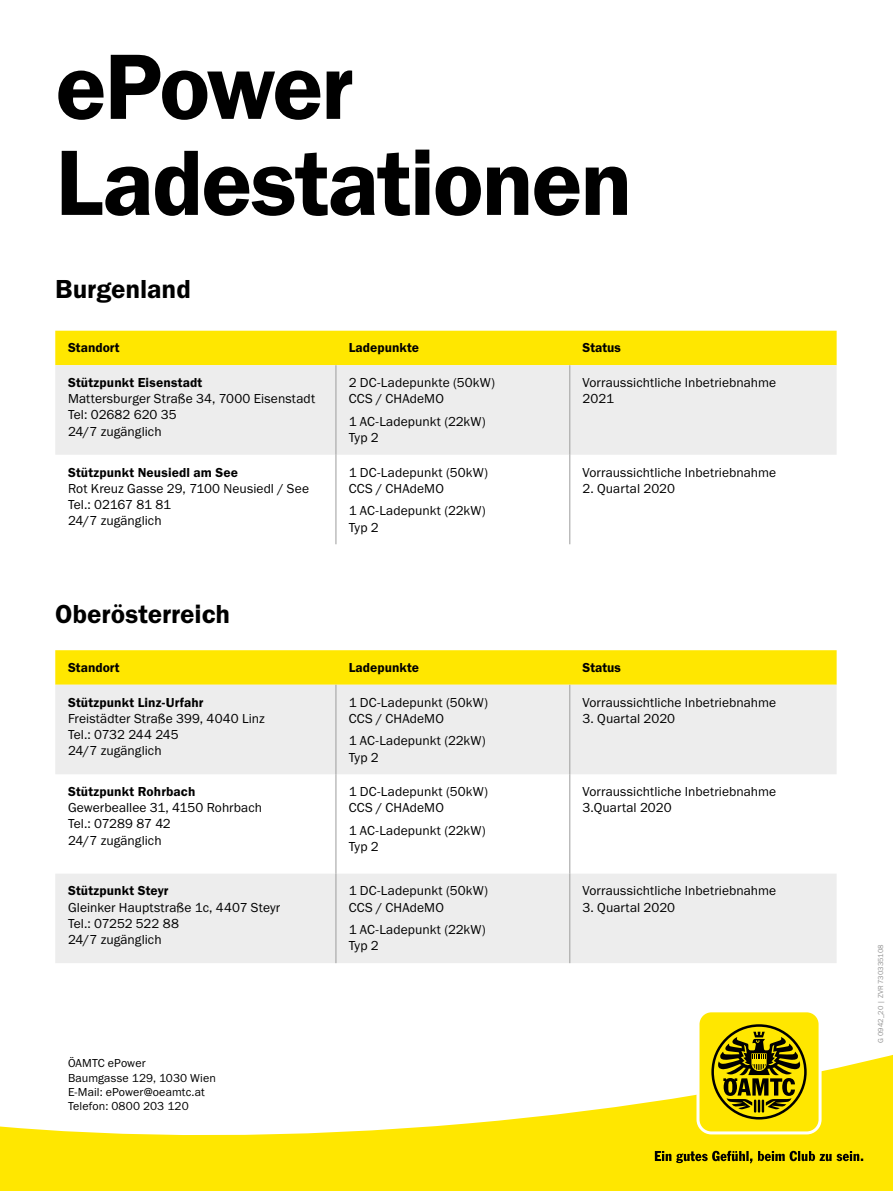
<style>
.page{position:relative;width:893px;height:1191px;background:#fff}
.page>*{position:absolute;margin:0;border:0;box-sizing:border-box;transform-origin:0 0}
.t1{font:96px/96px "Franklin Gothic URW Dem";letter-spacing:-.025em;color:#000}
.t2{font:27px "Franklin Gothic URW Dem";letter-spacing:-.005em;color:#000}
.t3{font:13.5px/16.2px "Franklin Gothic URW Boo";letter-spacing:.005em;color:#000}
.t4{font:13.5px "Franklin Gothic URW Dem";letter-spacing:.01em;color:#000}
.t5{font:12px/14.4px "Franklin Gothic URW Boo";letter-spacing:.01em;color:#000}
.t6{font:7.5px "Franklin Gothic URW Boo";color:#929292}
</style>
<div class="page">
<div style="left:55px;top:331px;width:782px;height:34px;background:#ffe700"></div>
<div style="left:55px;top:365px;width:782px;height:90px;background:#ededed"></div>
<hr style="left:570px;top:365px;width:1px;height:90px;background:#9d9d9c">
<hr style="left:570px;top:455px;width:1px;height:89px;background:#9d9d9c">
<hr style="left:336px;top:365px;width:1px;height:90px;background:#9d9d9c">
<hr style="left:336px;top:455px;width:1px;height:89px;background:#9d9d9c">
<div style="left:55px;top:650px;width:782px;height:34px;background:#ffe700"></div>
<svg style="left:55px;top:684px;width:782px;height:279px;fill:#ededed"></svg>
<hr style="left:336px;top:684px;width:1px;height:90px;background:#9d9d9c">
<hr style="left:336px;top:774px;width:1px;height:99px;background:#9d9d9c">
<hr style="left:336px;top:873px;width:1px;height:90px;background:#9d9d9c">
<hr style="left:570px;top:684px;width:1px;height:90px;background:#9d9d9c">
<hr style="left:570px;top:774px;width:1px;height:99px;background:#9d9d9c">
<hr style="left:570px;top:873px;width:1px;height:90px;background:#9d9d9c">
<svg style="left:0;top:1054px;width:893px;height:137px"></svg>
<svg style="left:655px;top:1150px;width:208px;height:13px;background:#a69600"></svg>
<div style="left:699px;top:1012px;width:120px;height:119px;background:#ffe700;border-radius:12px"></div>
<svg style="left:711px;top:1024px;width:96px;height:95px"></svg>
<div style="left:696px;top:1009px;width:126px;height:125px;border:3px solid #fff;border-radius:13px"></div>
<h1 class="t1" style="left:55px;top:37px;width:579px">ePower<br>Ladestationen</h1>
<h2 class="t2" style="left:55px;top:272px;width:137px">Burgenland</h2>
<p class="t4" style="left:68px;top:340px;width:53px">Standort</p>
<p class="t4" style="left:349px;top:340px;width:72px">Ladepunkte</p>
<p class="t4" style="left:583px;top:340px;width:40px">Status</p>
<p class="t4" style="left:68px;top:374px;width:136px">Stützpunkt Eisenstadt</p>
<p class="t3" style="left:68px;top:390px;width:249px">Mattersburger Straße 34, 7000 Eisenstadt<br>Tel: 02682 620 35<br>24/7 zugänglich</p>
<p class="t3" style="left:349px;top:374px;width:148px">2 DC-Ladepunkte (50kW)<br>CCS / CHAdeMO</p>
<p class="t3" style="left:349px;top:413px;width:139px">1 AC-Ladepunkt (22kW)<br>Typ 2</p>
<p class="t3" style="left:583px;top:374px;width:195px">Vorraussichtliche Inbetriebnahme<br>2021</p>
<p class="t4" style="left:68px;top:464px;width:171px">Stützpunkt Neusiedl am See</p>
<p class="t3" style="left:68px;top:480px;width:242px">Rot Kreuz Gasse 29, 7100 Neusiedl / See<br>Tel.: 02167 81 81<br>24/7 zugänglich</p>
<p class="t3" style="left:349px;top:464px;width:141px">1 DC-Ladepunkt (50kW)<br>CCS / CHAdeMO</p>
<p class="t3" style="left:349px;top:502px;width:139px">1 AC-Ladepunkt (22kW)<br>Typ 2</p>
<p class="t3" style="left:583px;top:464px;width:195px">Vorraussichtliche Inbetriebnahme</p>
<p class="t3" style="left:583px;top:480px;width:94px">2. Quartal 2020</p>
<h2 class="t2" style="left:55px;top:597px;width:176px">Oberösterreich</h2>
<p class="t4" style="left:68px;top:659px;width:53px">Standort</p>
<p class="t4" style="left:349px;top:659px;width:72px">Ladepunkte</p>
<p class="t4" style="left:583px;top:659px;width:40px">Status</p>
<p class="t4" style="left:68px;top:693px;width:137px">Stützpunkt Linz-Urfahr</p>
<p class="t3" style="left:68px;top:710px;width:198px">Freistädter Straße 399, 4040 Linz<br>Tel.: 0732 244 245<br>24/7 zugänglich</p>
<p class="t3" style="left:349px;top:693px;width:141px">1 DC-Ladepunkt (50kW)<br>CCS / CHAdeMO</p>
<p class="t3" style="left:349px;top:732px;width:139px">1 AC-Ladepunkt (22kW)<br>Typ 2</p>
<p class="t3" style="left:583px;top:693px;width:195px">Vorraussichtliche Inbetriebnahme</p>
<p class="t3" style="left:583px;top:710px;width:94px">3. Quartal 2020</p>
<p class="t4" style="left:68px;top:783px;width:129px">Stützpunkt Rohrbach</p>
<p class="t3" style="left:68px;top:799px;width:196px">Gewerbeallee 31, 4150 Rohrbach<br>Tel.: 07289 87 42<br>24/7 zugänglich</p>
<p class="t4" style="left:68px;top:882px;width:102px">Stützpunkt Steyr</p>
<p class="t3" style="left:68px;top:898px;width:214px">Gleinker Hauptstraße 1c, 4407 Steyr<br>Tel.: 07252 522 88<br>24/7 zugänglich</p>
<p class="t5" style="left:68px;top:1055px;width:149px">ÖAMTC ePower<br>Baumgasse 129, 1030 Wien<br>E-Mail: ePower@oeamtc.at<br>Telefon: 0800 203 120</p>
<p class="t3" style="left:349px;top:783px;width:141px">1 DC-Ladepunkt (50kW)<br>CCS / CHAdeMO</p>
<p class="t3" style="left:349px;top:822px;width:139px">1 AC-Ladepunkt (22kW)<br>Typ 2</p>
<p class="t3" style="left:349px;top:882px;width:141px">1 DC-Ladepunkt (50kW)<br>CCS / CHAdeMO</p>
<p class="t3" style="left:349px;top:921px;width:139px">1 AC-Ladepunkt (22kW)<br>Typ 2</p>
<p class="t3" style="left:583px;top:783px;width:195px">Vorraussichtliche Inbetriebnahme<br>3.Quartal 2020</p>
<p class="t3" style="left:583px;top:882px;width:195px">Vorraussichtliche Inbetriebnahme</p>
<p class="t3" style="left:583px;top:898px;width:94px">3. Quartal 2020</p>
<p class="t6" style="left:876px;top:1042px;width:100px;rotate:-90deg">G 0942_20 | ZVR 730335108</p>
</div>
